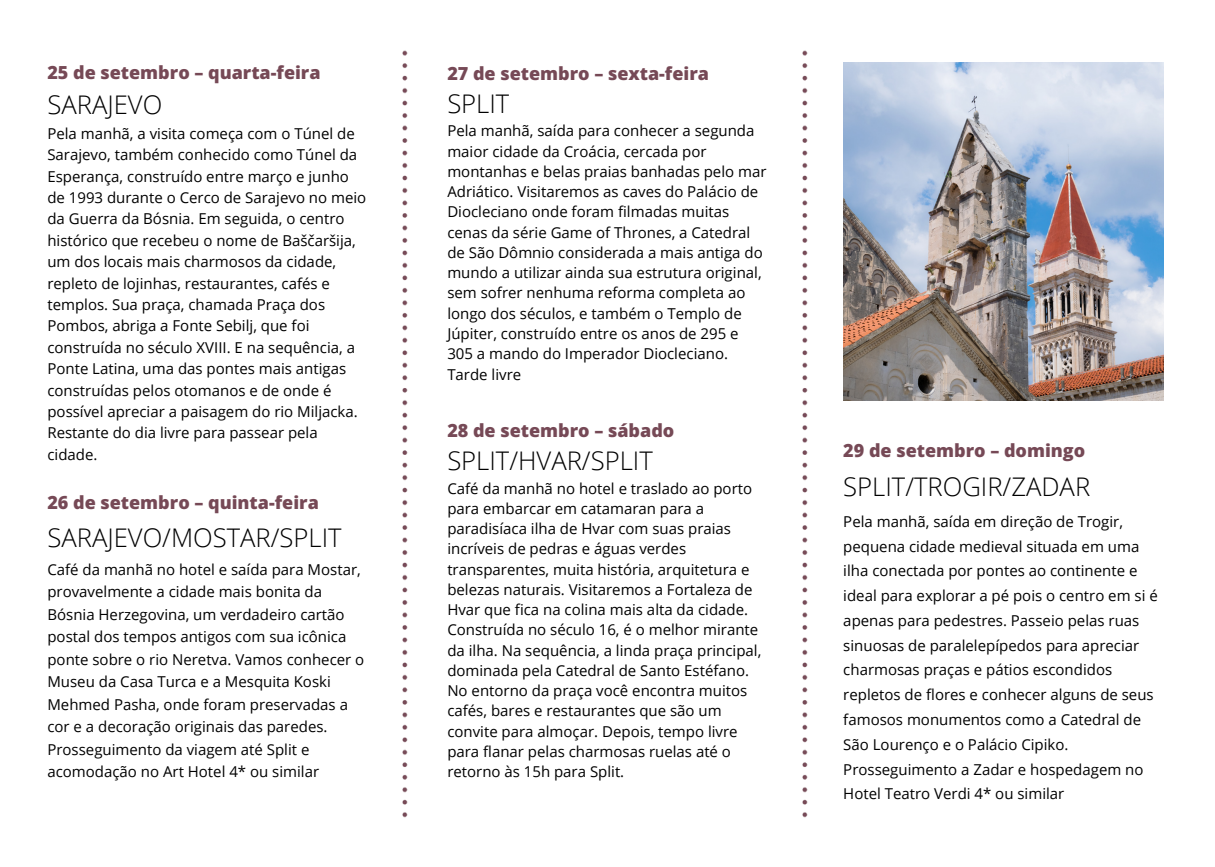
<style>
.page{position:relative;width:1215px;height:867px;background:#fff}
.page>*{position:absolute;margin:0;border:0;box-sizing:border-box;transform-origin:0 0}
.t1{font:300 25.65px "Open Sans";color:#000}
.t2{font:800 18px "Open Sans";color:#764956}
.t3{font:15px/20.2px "Open Sans";color:#000}
</style>
<div class="page">
<img style="left:402px;top:50px;width:6px;height:768px">
<img style="left:802px;top:50px;width:6px;height:768px">
<img style="left:843px;top:63px;width:321px;height:337px">
<h1 class="t2" style="left:47px;top:60px;width:275px">25 de setembro – quarta-feira</h1>
<h1 class="t1" style="left:47px;top:87px;width:116px">SARAJEVO</h1>
<h1 class="t3" style="left:47px;top:122px;width:320px;line-height:21.3px">Pela manhã, a visita começa com o Túnel de Sarajevo, também conhecido como Túnel da Esperança, construído entre março e junho de 1993 durante o Cerco de Sarajevo no meio da Guerra da Bósnia. Em seguida, o centro histórico que recebeu o nome de Baščaršija, um dos locais mais charmosos da cidade, repleto de lojinhas, restaurantes, cafés e templos. Sua praça, chamada Praça dos Pombos, abriga a Fonte Sebilj, que foi construída no século XVIII. E na sequência, a Ponte Latina, uma das pontes mais antigas construídas pelos otomanos e de onde é possível apreciar a paisagem do rio Miljacka.<br>Restante do dia livre para passear pela cidade.</h1>
<h1 class="t2" style="left:47px;top:490px;width:273px">26 de setembro – quinta-feira</h1>
<h1 class="t1" style="left:47px;top:519px;width:296px">SARAJEVO/MOSTAR/SPLIT</h1>
<h1 class="t3" style="left:47px;top:557px;width:318px;line-height:22.5px">Café da manhã no hotel e saída para Mostar, provavelmente a cidade mais bonita da Bósnia Herzegovina, um verdadeiro cartão postal dos tempos antigos com sua icônica ponte sobre o rio Neretva. Vamos conhecer o Museu da Casa Turca e a Mesquita Koski Mehmed Pasha, onde foram preservadas a cor e a decoração originais das paredes.<br>Prosseguimento da viagem até Split e acomodação no Art Hotel 4* ou similar</h1>
<h1 class="t2" style="left:447px;top:61px;width:263px">27 de setembro – sexta-feira</h1>
<h1 class="t1" style="left:447px;top:85px;width:64px">SPLIT</h1>
<h1 class="t3" style="left:447px;top:120px;width:321px">Pela manhã, saída para conhecer a segunda maior cidade da Croácia, cercada por montanhas e belas praias banhadas pelo mar Adriático. Visitaremos as caves do Palácio de Diocleciano onde foram filmadas muitas cenas da série Game of Thrones, a Catedral de São Dômnio considerada a mais antiga do mundo a utilizar ainda sua estrutura original, sem sofrer nenhuma reforma completa ao longo dos séculos, e também o Templo de Júpiter, construído entre os anos de 295 e 305 a mando do Imperador Diocleciano.<br>Tarde livre</h1>
<h1 class="t2" style="left:447px;top:418px;width:229px">28 de setembro – sábado</h1>
<h1 class="t1" style="left:447px;top:442px;width:207px">SPLIT/HVAR/SPLIT</h1>
<h1 class="t3" style="left:447px;top:477px;width:316px">Café da manhã no hotel e traslado ao porto para embarcar em catamaran para a paradisíaca ilha de Hvar com suas praias incríveis de pedras e águas verdes transparentes, muita história, arquitetura e belezas naturais. Visitaremos a Fortaleza de Hvar que fica na colina mais alta da cidade.<br>Construída no século 16, é o melhor mirante da ilha. Na sequência, a linda praça principal, dominada pela Catedral de Santo Estéfano.<br>No entorno da praça você encontra muitos cafés, bares e restaurantes que são um convite para almoçar. Depois, tempo livre para flanar pelas charmosas ruelas até o retorno às 15h para Split.</h1>
<p class="t2" style="left:843px;top:437px;width:243px">29 de setembro – domingo</p>
<p class="t1" style="left:843px;top:469px;width:248px">SPLIT/TROGIR/ZADAR</p>
<p class="t3" style="left:843px;top:508px;width:316px;line-height:24.8px">Pela manhã, saída em direção de Trogir, pequena cidade medieval situada em uma ilha conectada por pontes ao continente e ideal para explorar a pé pois o centro em si é apenas para pedestres. Passeio pelas ruas sinuosas de paralelepípedos para apreciar charmosas praças e pátios escondidos repletos de flores e conhecer alguns de seus famosos monumentos como a Catedral de São Lourenço e o Palácio Cipiko.<br>Prosseguimento a Zadar e hospedagem no Hotel Teatro Verdi 4* ou similar</p>
</div>
